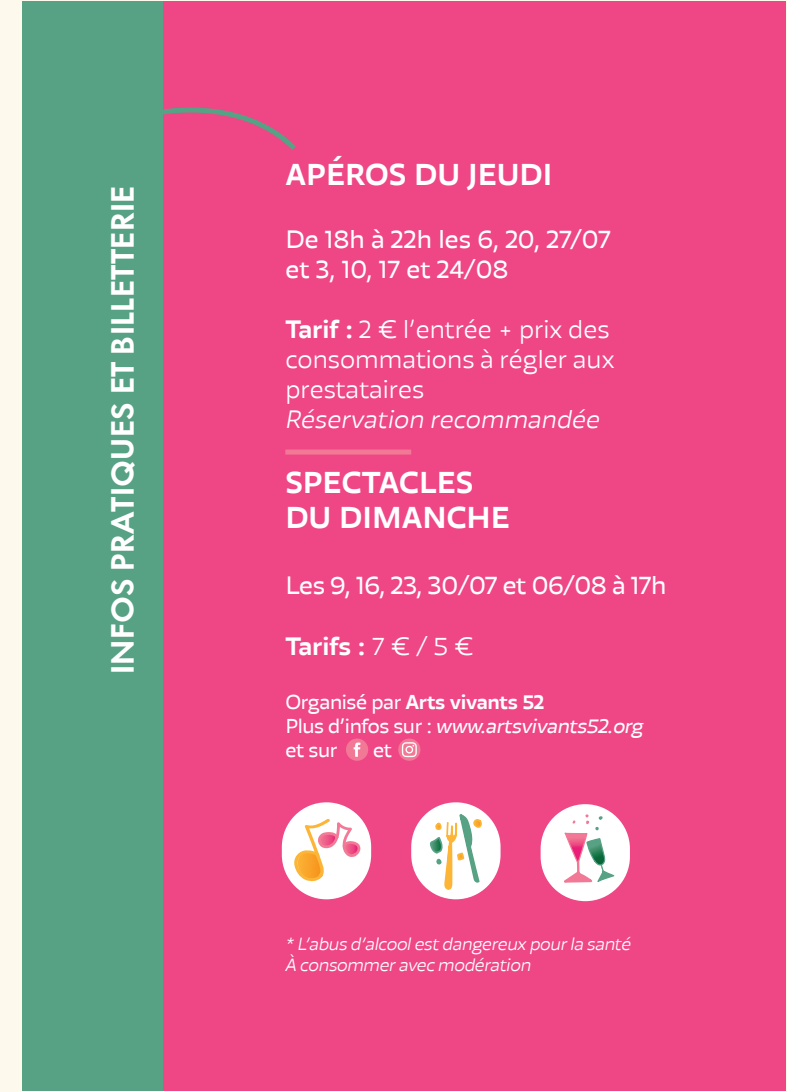
<style>
.page{position:relative;width:787px;height:1092px;background:#fff}
.page>*{position:absolute;margin:0;border:0;box-sizing:border-box;transform-origin:0 0}
.t1{font:700 30px/35px "Blom";color:#fff}
.t2{font:700 30px "Futura Now Headline";letter-spacing:.01em;color:#fff}
.t3{font:25px/30px "Blom";letter-spacing:-.015em;color:#fff}
.t4{font:300 25px/30px "Blom";color:#fff}
.t5{font:italic 300 25px "Blom";color:#fff}
.t6{font:700 25px "Blom";color:#fff}
.t7{font:20px/24px "Blom";letter-spacing:-.02em;color:#fff}
.t8{font:italic 300 17.5px/21px "Blom";letter-spacing:-.02em;color:#fff}
.s1{font-weight:700}
.s2{font-weight:300}
.s3{font-style:italic}
</style>
<div class="page">
<div style="left:0;top:0;width:787px;height:1091px;background:#fef9ed"></div>
<div style="left:162px;top:1px;width:623px;height:1089px;background:#ef4686"></div>
<div style="left:23px;top:1px;width:140px;height:1089px;background:#57a184"></div>
<div style="left:346px;top:738px;width:22px;height:22px;background:#f27996;border-radius:50%"></div>
<svg style="left:398px;top:738px;width:22px;height:22px"></svg>
<div style="left:285px;top:449px;width:126px;height:5px;background:#f27996"></div>
<svg style="left:163px;top:107px;width:133px;height:43px"></svg>
<div style="left:540px;top:804px;width:90px;height:97px;background:#fff;border-radius:45px"></div>
<svg style="left:564px;top:814px;width:50px;height:68px"></svg>
<div style="left:282px;top:802px;width:89px;height:97px;background:#fff;border-radius:45px"></div>
<svg style="left:294px;top:819px;width:66px;height:62px"></svg>
<div style="left:411px;top:802px;width:89px;height:97px;background:#fff;border-radius:45px"></div>
<svg style="left:430px;top:814px;width:52px;height:75px"></svg>
<svg style="left:353px;top:742px;width:7px;height:14px"></svg>
<svg style="left:402px;top:742px;width:15px;height:15px"></svg>
<h1 class="t2" style="left:97px;top:674px;width:490px;rotate:-90deg">INFOS PRATIQUES ET BILLETTERIE</h1>
<h1 class="t1" style="left:285px;top:157px;width:268px">APÉROS DU JEUDI</h1>
<p class="t3" style="left:285px;top:224px;width:327px">De 18h à 22h les 6, 20, 27/07 et 3, 10, 17 et 24/08</p>
<p class="t4" style="left:285px;top:314px;width:331px"><span class="s1">Tarif :</span> 2 € l’entrée + prix des consommations à régler aux prestataires</p>
<p class="t5" style="left:285px;top:404px;width:316px">Réservation recommandée</p>
<h1 class="t1" style="left:285px;top:465px;width:226px">SPECTACLES<br>DU DIMANCHE</h1>
<p class="t3" style="left:285px;top:570px;width:382px">Les 9, 16, 23, 30/07 et 06/08 à 17h</p>
<p class="t6" style="left:285px;top:630px;width:190px">Tarifs : <span class="s2">7 € / 5 €</span></p>
<p class="t7" style="left:285px;top:689px;width:360px">Organisé par <span class="s1">Arts vivants 52<br></span>Plus d’infos sur : <span class="s3">www.artsvivants52.org </span>et sur</p>
<p class="t7" style="left:373px;top:737px;width:21px">et</p>
<p class="t8" style="left:285px;top:933px;width:347px">* L’abus d’alcool est dangereux pour la santé<br>À consommer avec modération</p>
</div>
